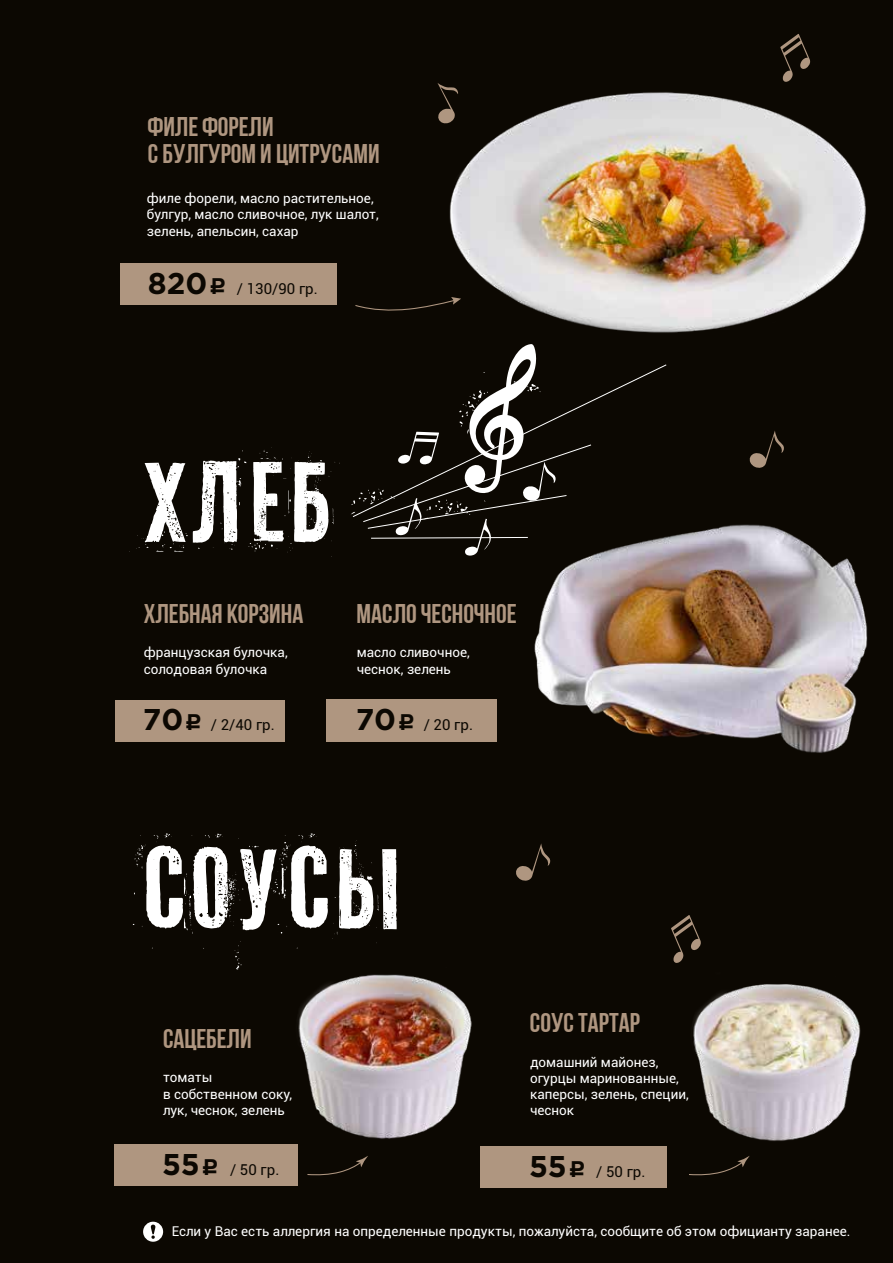
<style>
.page{position:relative;width:893px;height:1263px;background:#0c0802}
.page>*{position:absolute;margin:0;border:0;box-sizing:border-box;transform-origin:0 0}
.t1{font:108px "PF Fuel Pro";color:#fff}
.t2{font:700 30px "Gotham Pro";color:#0c0802}
.t3{font:27px/27px "Bebas Neue Cyrillic";color:#af9680}
.t4{font:15px "Roboto";color:#0c0802}
.t5{font:13.5px/16.2px "Roboto";color:#fff}
.s1{font-family:"Gotham Pro";font-weight:700;font-size:30px}
.s2{font-family:"ALS Rubl";font-size:22.5px}
.s3{font-family:"ALS Rubl";font-weight:400;font-size:22.5px}
</style>
<div class="page">
<svg style="left:143px;top:1222px;width:20px;height:20px"></svg>
<div style="left:121px;top:263px;width:216px;height:41px;background:#af9680"></div>
<svg style="left:355px;top:305px;width:46px;height:6px"></svg>
<svg style="left:516px;top:843px;width:34px;height:38px"></svg>
<img style="left:401px;top:61px;width:465px;height:272px">
<svg style="left:437px;top:83px;width:21px;height:41px"></svg>
<svg style="left:780px;top:34px;width:30px;height:48px"></svg>
<svg style="left:671px;top:915px;width:30px;height:48px"></svg>
<div style="left:480px;top:1146px;width:186px;height:42px;background:#af9680"></div>
<div style="left:115px;top:1145px;width:183px;height:41px;background:#af9680"></div>
<img style="left:291px;top:974px;width:181px;height:171px">
<img style="left:693px;top:984px;width:168px;height:157px">
<svg style="left:749px;top:431px;width:35px;height:37px"></svg>
<svg style="left:350px;top:344px;width:242px;height:212px"></svg>
<div style="left:115px;top:700px;width:169px;height:41px;background:#af9680"></div>
<div style="left:327px;top:699px;width:170px;height:43px;background:#af9680"></div>
<img style="left:524px;top:518px;width:344px;height:235px">
<svg style="left:307px;top:1156px;width:61px;height:19px"></svg>
<svg style="left:689px;top:1156px;width:61px;height:19px"></svg>
<h3 class="t3" style="left:148px;top:113px;width:233px">Филе форели<br>с булгуром и цитрусами</h3>
<p class="t5" style="left:147px;top:190px;width:233px">филе форели, масло растительное, булгур, масло сливочное, лук шалот, зелень, апельсин, сахар</p>
<p class="t4" style="left:148px;top:278px;width:171px"><span class="s1">820</span><span class="s2">C</span> / 130/90 гр.</p>
<h1 class="t1" style="left:143px;top:429px;width:193px">ХЛЕБ</h1>
<h3 class="t3" style="left:144px;top:600px;width:161px">Хлебная корзина</h3>
<p class="t5" style="left:144px;top:644px;width:145px">французская булочка, солодовая булочка</p>
<p class="t4" style="left:143px;top:714px;width:134px"><span class="s1">70</span><span class="s2">C</span> / 2/40 гр.</p>
<h3 class="t3" style="left:357px;top:600px;width:161px">Масло чесночное</h3>
<p class="t5" style="left:357px;top:644px;width:115px">масло сливочное, чеснок, зелень</p>
<p class="t4" style="left:356px;top:714px;width:119px"><span class="s1">70</span><span class="s2">C</span> / 20 гр.</p>
<h1 class="t1" style="left:138px;top:816px;width:266px">СОУСЫ</h1>
<h3 class="t3" style="left:163px;top:1025px;width:90px">Сацебели</h3>
<p class="t5" style="left:163px;top:1069px;width:131px">томаты<br>в собственном соку, лук, чеснок, зелень</p>
<p class="t4" style="left:162px;top:1159px;width:119px"><span class="s1">55</span><span class="s2">C</span> / 50 гр.</p>
<h3 class="t3" style="left:530px;top:1009px;width:111px">Соус тартар</h3>
<p class="t5" style="left:530px;top:1053px;width:160px">домашний майонез, огурцы маринованные, каперсы, зелень, специи, чеснок</p>
<h2 class="t2" style="left:529px;top:1149px;width:59px">55<span class="s3">C</span></h2>
<p class="t4" style="left:596px;top:1161px;width:51px">/ 50 гр.</p>
<p class="t5" style="left:172px;top:1223px;width:680px">Если у Вас есть аллергия на определенные продукты, пожалуйста, сообщите об этом официанту заранее.</p>
</div>
